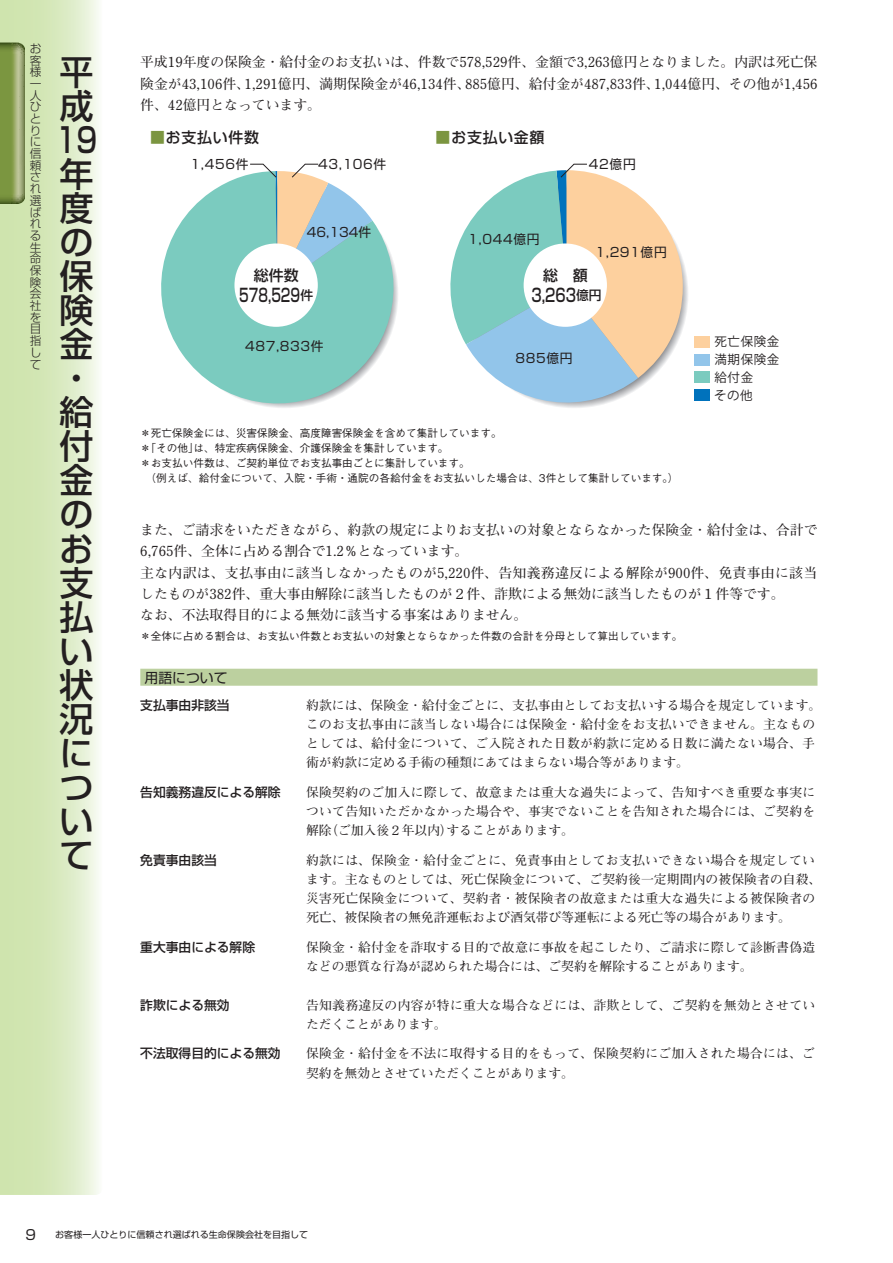
<style>
.page{position:relative;width:893px;height:1263px;background:#fff}
.page>*{position:absolute;margin:0;border:0;box-sizing:border-box;transform-origin:0 0}
.t1{font:500 34.05px/34px "Shin Go Pro";color:#231f20}
.t2{font:500 18px "Shin Go Pro";color:#231f20;scale:.7 1}
.t3{font:500 18px "Shin Go Pro";color:#231f20;scale:.75 1}
.t4{font:500 14.85px "Shin Go Pro";letter-spacing:.05em;color:#231f20}
.t5{font:700 13.8px/21.3px "Futo Min A101 Pro";color:#231f20;text-align:justify}
.t6{font:13.8px "Shin Go Pro";color:#231f20}
.t7{font:700 12.75px/19.2px "Futo Min A101 Pro";letter-spacing:.025em;color:#231f20}
.t8{font:500 12.75px "Shin Go Pro";color:#231f20}
.t9{font:12.75px "Shin Go Pro";letter-spacing:.05em;color:#231f20}
.t10{font:12.45px/17.9px "Koz Go Std";letter-spacing:.05em;color:#231f20}
.t11{font:300 11.7px/11.7px "Shin Go Pro";color:#231f20}
.t12{font:500 10.65px/14.9px "Gothic BBB Pro";color:#231f20}
.t13{font:9px "Shin Go Pro";color:#231f20}
.s1{color:#7b9540}
.s2{font-size:12.75px}
</style>
<div class="page">
<svg style="left:0;top:0;width:99px;height:1195px;background:#daeac1"></svg>
<svg style="left:0;top:43px;width:25px;height:161px;background:#899d58"></svg>
<div style="left:140px;top:669px;width:677px;height:17px;background:#bcd09f"></div>
<svg style="left:161px;top:174px;width:237px;height:234px;fill:#7bcbbf"></svg>
<svg style="left:450px;top:164px;width:233px;height:244px"></svg>
<div style="left:695px;top:336px;width:15px;height:12px;background:#fdd09e"></div>
<div style="left:695px;top:354px;width:15px;height:12px;background:#92c5ea"></div>
<div style="left:695px;top:371px;width:15px;height:12px;background:#7bcbbf"></div>
<div style="left:695px;top:389px;width:15px;height:12px;background:#0072bc"></div>
<svg style="left:250px;top:164px;width:122px;height:123px"></svg>
<div style="left:524px;top:243px;width:83px;height:84px;background:#fff;border-radius:50%"></div>
<div style="left:234px;top:243px;width:84px;height:84px;background:#fff;border-radius:50%"></div>
<p class="t11" style="left:30px;top:41px;width:13px">お客様一人ひとりに信頼され選ばれる生命保険会社を目指して</p>
<h1 class="t1" style="left:56px;top:51px;width:43px">平成<br>19年度の保険金・給付金のお支払い状況について</h1>
<p class="t5" style="left:140px;top:50px;width:679px">平成19年度の保険金・給付金のお支払いは、件数で578,529件、金額で3,263億円となりました。内訳は死亡保険金が43,106件、1,291億円、満期保険金が46,134件、885億円、給付金が487,833件、1,044億円、その他が1,456件、42億円となっています。</p>
<p class="t4" style="left:150px;top:125px;width:157px"><span class="s1">■</span>お支払い件数　　　</p>
<p class="t4" style="left:436px;top:125px;width:142px"><span class="s1">■</span>お支払い金額　　</p>
<p class="t9" style="left:191px;top:154px;width:59px">1,456件</p>
<p class="t9" style="left:318px;top:154px;width:70px">43,106件</p>
<p class="t9" style="left:589px;top:154px;width:48px">42億円</p>
<p class="t9" style="left:307px;top:221px;width:66px">46,134件</p>
<p class="t9" style="left:468px;top:228px;width:73px">1,044億円</p>
<p class="t9" style="left:595px;top:241px;width:73px">1,291億円</p>
<p class="t4" style="left:254px;top:263px;width:46px">総件数</p>
<h2 class="t2" style="left:239px;top:281px;width:107px">578,529<span class="s2">件</span></h2>
<p class="t9" style="left:245px;top:335px;width:80px">487,833件</p>
<p class="t4" style="left:543px;top:263px;width:46px">総　額</p>
<h2 class="t3" style="left:531px;top:281px;width:95px">3,263<span class="s2">億円</span></h2>
<p class="t9" style="left:515px;top:347px;width:59px">885億円</p>
<p class="t12" style="left:140px;top:424px;width:540px">＊死亡保険金には、災害保険金、高度障害保険金を含めて集計しています。<br>＊「その他」は、特定疾病保険金、介護保険金を集計しています。<br>＊お支払い件数は、ご契約単位でお支払事由ごとに集計しています。<br>　（例えば、給付金について、入院・手術・通院の各給付金をお支払いした場合は、3件として集計しています。）</p>
<p class="t10" style="left:714px;top:333px;width:67px">死亡保険金満期保険金給付金<br>その他</p>
<p class="t5" style="left:140px;top:518px;width:679px;text-align:left">また、ご請求をいただきながら、約款の規定によりお支払いの対象とならなかった保険金・給付金は、合計で6,765件、全体に占める割合で1.2％となっています。<br>主な内訳は、支払事由に該当しなかったものが5,220件、告知義務違反による解除が900件、免責事由に該当したものが382件、重大事由解除に該当したものが２件、詐欺による無効に該当したものが１件等です。<br>なお、不法取得目的による無効に該当する事案はありません。</p>
<p class="t12" style="left:140px;top:627px;width:544px">＊全体に占める割合は、お支払い件数とお支払いの対象とならなかった件数の合計を分母として算出しています。</p>
<p class="t6" style="left:145px;top:666px;width:84px">用語について</p>
<p class="t8" style="left:140px;top:694px;width:91px">支払事由非該当</p>
<p class="t7" style="left:306px;top:694px;width:517px">約款には、保険金・給付金ごとに、支払事由としてお支払いする場合を規定しています。このお支払事由に該当しない場合には保険金・給付金をお支払いできません。主なものとしては、給付金について、ご入院された日数が約款に定める日数に満たない場合、手術が約款に定める手術の種類にあてはまらない場合等があります。</p>
<p class="t8" style="left:140px;top:781px;width:142px">告知義務違反による解除</p>
<p class="t7" style="left:306px;top:781px;width:510px;text-align:justify">保険契約のご加入に際して、故意または重大な過失によって、告知すべき重要な事実について告知いただかなかった場合や、事実でないことを告知された場合には、ご契約を解除（ご加入後２年以内）することがあります。</p>
<p class="t8" style="left:140px;top:849px;width:78px">免責事由該当</p>
<p class="t7" style="left:306px;top:849px;width:517px">約款には、保険金・給付金ごとに、免責事由としてお支払いできない場合を規定しています。主なものとしては、死亡保険金について、ご契約後一定期間内の被保険者の自殺、災害死亡保険金について、契約者・被保険者の故意または重大な過失による被保険者の死亡、被保険者の無免許運転および酒気帯び等運転による死亡等の場合があります。</p>
<p class="t8" style="left:140px;top:937px;width:116px">重大事由による解除</p>
<p class="t7" style="left:306px;top:936px;width:510px">保険金・給付金を詐取する目的で故意に事故を起こしたり、ご請求に際して診断書偽造などの悪質な行為が認められた場合には、ご契約を解除することがあります。</p>
<p class="t8" style="left:140px;top:994px;width:104px">詐欺による無効　</p>
<p class="t7" style="left:306px;top:993px;width:510px">告知義務違反の内容が特に重大な場合などには、詐欺として、ご契約を無効とさせていただくことがあります。</p>
<p class="t8" style="left:140px;top:1043px;width:142px">不法取得目的による無効</p>
<p class="t7" style="left:306px;top:1042px;width:510px">保険金・給付金を不法に取得する目的をもって、保険契約にご加入された場合には、ご契約を無効とさせていただくことがあります。</p>
<p class="t13" style="left:55px;top:1227px;width:254px">お客様一人ひとりに信頼され選ばれる生命保険会社を目指して</p>
</div>
